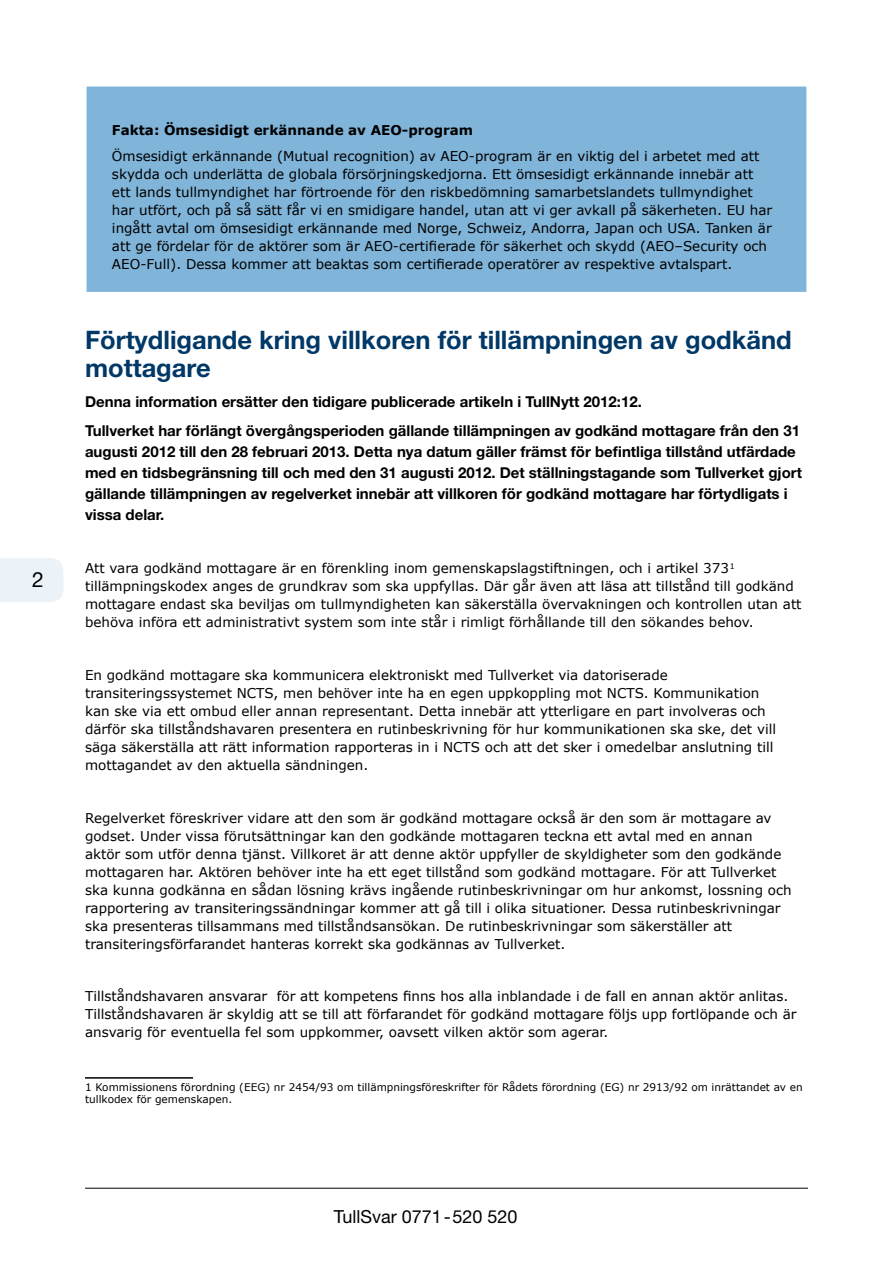
<style>
.page{position:relative;width:893px;height:1263px;background:#fff}
.page>*{position:absolute;margin:0;border:0;box-sizing:border-box;transform-origin:0 0}
.t1{font:700 25.5px/28.5px "Helvetica Neue";color:#003867}
.t2{font:21px "Helvetica Neue";color:#000}
.t3{font:18px "Helvetica Neue";color:#000}
.t4{font:700 15px/21px "Helvetica Neue";color:#000}
.t5{font:13.5px/18px "Verdana";color:#000}
.t6{font:700 13.5px "Verdana";color:#000}
.t7{font:10.5px/12.6px "Verdana";color:#000}
</style>
<div class="page">
<div style="left:0;top:558px;width:63px;height:44px;background:#ebf3f9"></div>
<hr style="left:85px;top:1077px;width:108px;height:2px;background:#000">
<div style="left:85px;top:85px;width:723px;height:208px;background:#80b4d9;border:2px solid #fff"></div>
<hr style="left:85px;top:1188px;width:723px;height:1px;background:#000">
<h2 class="t2" style="left:32px;top:567px;width:13px">2</h2>
<p class="t6" style="left:112px;top:121px;width:363px">Fakta: Ömsesidigt erkännande av AEO-program</p>
<p class="t5" style="left:112px;top:147px;width:662px">Ömsesidigt erkännande (Mutual recognition) av AEO-program är en viktig del i arbetet med att skydda och underlätta de globala försörjningskedjorna. Ett ömsesidigt erkännande innebär att ett lands tullmyndighet har förtroende för den riskbedömning samarbetslandets tullmyndighet har utfört, och på så sätt får vi en smidigare handel, utan att vi ger avkall på säkerheten. EU har ingått avtal om ömsesidigt erkännande med Norge, Schweiz, Andorra, Japan och USA. Tanken är att ge fördelar för de aktörer som är AEO-certifierade för säkerhet och skydd (AEO–Security och AEO-Full). Dessa kommer att beaktas som certifierade operatörer av respektive avtalspart.</p>
<h1 class="t1" style="left:85px;top:325px;width:708px">Förtydligande kring villkoren för tillämpningen av godkänd mottagare</h1>
<p class="t4" style="left:85px;top:386px;width:716px;line-height:29.5px">Denna information ersätter den tidigare publicerade artikeln i TullNytt 2012:12.<br>Tullverket har förlängt övergångsperioden gällande tillämpningen av godkänd mottagare från den 31</p>
<p class="t4" style="left:85px;top:441px;width:718px">augusti 2012 till den 28 februari 2013. Detta nya datum gäller främst för befintliga tillstånd utfärdade med en tidsbegränsning till och med den 31 augusti 2012. Det ställningstagande som Tullverket gjort gällande tillämpningen av regelverket innebär att villkoren för godkänd mottagare har förtydligats i vissa delar.</p>
<p class="t5" style="left:85px;top:559px;width:718px">Att vara godkänd mottagare är en förenkling inom gemenskapslagstiftningen, och i artikel 373<sup>1 </sup>tillämpningskodex anges de grundkrav som ska uppfyllas. Där går även att läsa att tillstånd till godkänd mottagare endast ska beviljas om tullmyndigheten kan säkerställa övervakningen och kontrollen utan att behöva införa ett administrativt system som inte står i rimligt förhållande till den sökandes behov.</p>
<p class="t5" style="left:85px;top:666px;width:693px">En godkänd mottagare ska kommunicera elektroniskt med Tullverket via datoriserade transiteringssystemet NCTS, men behöver inte ha en egen uppkoppling mot NCTS. Kommunikation kan ske via ett ombud eller annan representant. Detta innebär att ytterligare en part involveras och därför ska tillståndshavaren presentera en rutinbeskrivning för hur kommunikationen ska ske, det vill säga säkerställa att rätt information rapporteras in i NCTS och att det sker i omedelbar anslutning till mottagandet av den aktuella sändningen.</p>
<p class="t5" style="left:85px;top:808px;width:708px">Regelverket föreskriver vidare att den som är godkänd mottagare också är den som är mottagare av godset. Under vissa förutsättningar kan den godkände mottagaren teckna ett avtal med en annan<br>aktör som utför denna tjänst. Villkoret är att denne aktör uppfyller de skyldigheter som den godkände mottagaren har. Aktören behöver inte ha ett eget tillstånd som godkänd mottagare. För att Tullverket ska kunna godkänna en sådan lösning krävs ingående rutinbeskrivningar om hur ankomst, lossning och rapportering av transiteringssändningar kommer att gå till i olika situationer. Dessa rutinbeskrivningar ska presenteras tillsammans med tillståndsansökan. De rutinbeskrivningar som säkerställer att transiteringsförfarandet hanteras korrekt ska godkännas av Tullverket.</p>
<p class="t5" style="left:85px;top:987px;width:713px">Tillståndshavaren ansvarar för att kompetens finns hos alla inblandade i de fall en annan aktör anlitas.<br>Tillståndshavaren är skyldig att se till att förfarandet för godkänd mottagare följs upp fortlöpande och är ansvarig för eventuella fel som uppkommer, oavsett vilken aktör som agerar.</p>
<p class="t7" style="left:85px;top:1080px;width:719px">1 Kommissionens förordning (EEG) nr 2454/93 om tillämpningsföreskrifter för Rådets förordning (EG) nr 2913/92 om inrättandet av en tullkodex för gemenskapen.</p>
<h3 class="t3" style="left:334px;top:1206px;width:185px">TullSvar 0771-520 520</h3>
</div>
